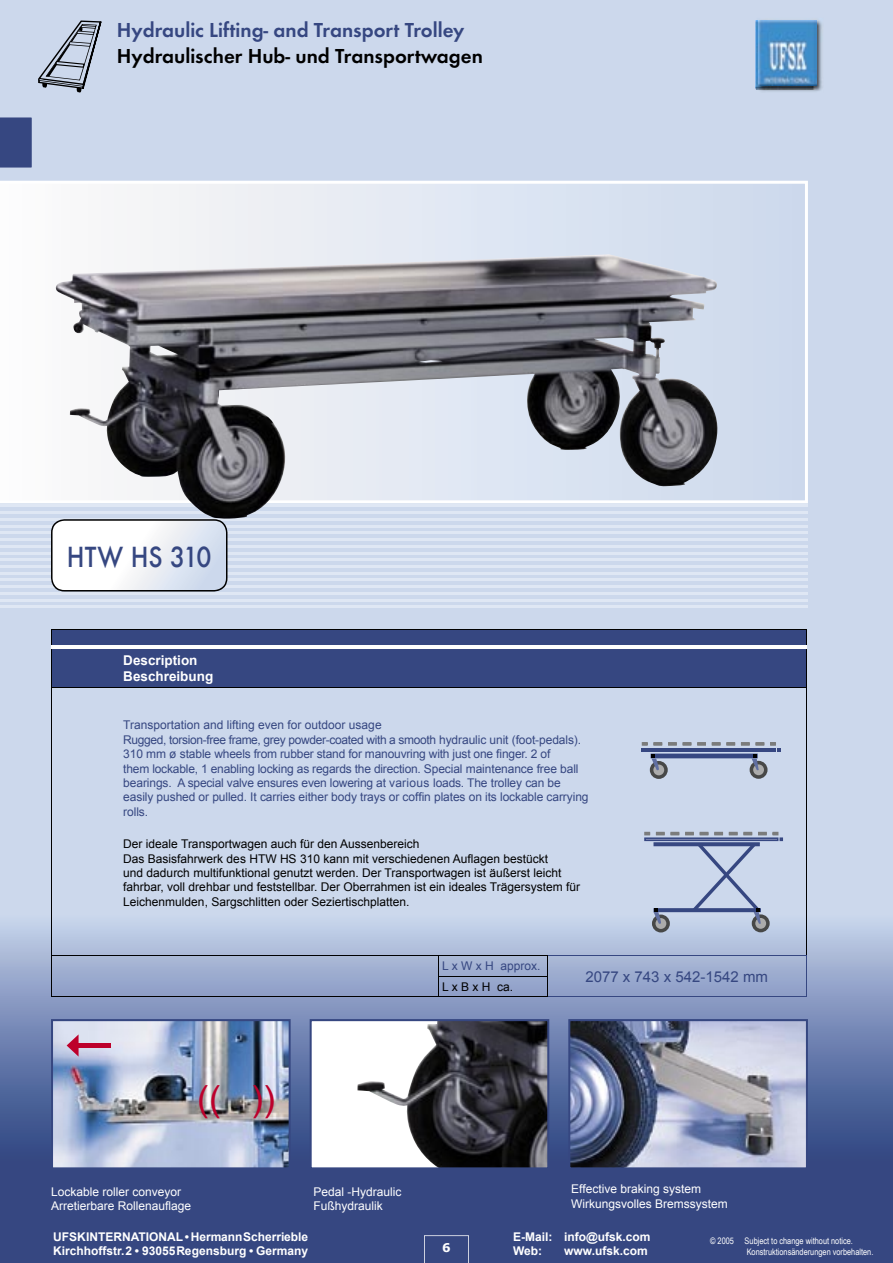
<style>
.page{position:relative;width:893px;height:1263px;background:#fff}
.page>*{position:absolute;margin:0;border:0;box-sizing:border-box;transform-origin:0 0}
.t1{font:36px "Arial";color:#bd002b}
.t2{font:500 27px "Futura";color:#364781;scale:.9 1}
.t3{font:600 21px "Futura T";color:#364781}
.t4{font:600 21px "Futura T";color:#000}
.t5{font:15px "Arial";color:#364781}
.t6{font:700 13.5px/16.2px "Arial";color:#fff}
.t7{font:12px/14.4px "Arial";letter-spacing:-.01em;color:#364781}
.t8{font:12px/14.4px "Arial";color:#000}
.t9{font:12px/14.4px "Arial";color:#fff}
.t10{font:700 12px/14.4px "Arial";color:#fff}
.t11{font:700 12px "Verdana";color:#fff}
.t12{font:9px/10.8px "Arial Narrow";color:#fff}
</style>
<div class="page">
<div style="left:0;top:0;width:893px;height:937px;background:#ccd8ec"></div>
<div style="left:0;top:1158px;width:893px;height:105px;background:#364781"></div>
<div style="left:0;top:916px;width:893px;height:246px;background:linear-gradient(to bottom,#c2cfe9,#28407f)"></div>
<hr style="left:0;top:505px;width:808px;height:2px;background:#dfe7f4">
<hr style="left:0;top:511px;width:808px;height:3px;background:#dfe7f4">
<hr style="left:0;top:518px;width:808px;height:3px;background:#dfe7f4">
<hr style="left:0;top:525px;width:808px;height:2px;background:#dfe7f4">
<hr style="left:0;top:532px;width:808px;height:2px;background:#dfe7f4">
<hr style="left:0;top:538px;width:808px;height:3px;background:#dfe7f4">
<hr style="left:0;top:545px;width:808px;height:3px;background:#dfe7f4">
<hr style="left:0;top:552px;width:808px;height:2px;background:#dfe7f4">
<hr style="left:0;top:559px;width:808px;height:2px;background:#dfe7f4">
<hr style="left:0;top:565px;width:808px;height:3px;background:#dfe7f4">
<hr style="left:0;top:572px;width:808px;height:2px;background:#dfe7f4">
<hr style="left:0;top:579px;width:808px;height:2px;background:#dfe7f4">
<hr style="left:0;top:585px;width:808px;height:3px;background:#dfe7f4">
<hr style="left:0;top:592px;width:808px;height:3px;background:#dfe7f4">
<hr style="left:0;top:599px;width:808px;height:2px;background:#dfe7f4">
<hr style="left:0;top:606px;width:808px;height:2px;background:#dfe7f4">
<img style="left:755px;top:20px;width:2px;height:69px">
<svg style="left:51px;top:519px;width:176px;height:72px"></svg>
<svg style="left:38px;top:20px;width:64px;height:73px"></svg>
<svg style="left:0;top:181px;width:808px;height:322px"></svg>
<hr style="left:51px;top:629px;width:387px;height:1px;background:#000">
<hr style="left:438px;top:629px;width:109px;height:1px;background:#000">
<hr style="left:547px;top:629px;width:260px;height:1px;background:#000">
<div style="left:51px;top:630px;width:756px;height:57px;background:#364781"></div>
<hr style="left:806px;top:647px;width:1px;height:40px;background:#000">
<hr style="left:806px;top:688px;width:1px;height:267px;background:#000">
<hr style="left:51px;top:955px;width:387px;height:1px;background:#000">
<hr style="left:51px;top:996px;width:387px;height:1px;background:#000">
<hr style="left:52px;top:645px;width:386px;height:3px;background:#fff">
<hr style="left:438px;top:645px;width:109px;height:3px;background:#fff">
<hr style="left:547px;top:645px;width:259px;height:3px;background:#fff">
<hr style="left:51px;top:687px;width:387px;height:1px;background:#000">
<hr style="left:51px;top:688px;width:1px;height:267px;background:#000">
<hr style="left:438px;top:687px;width:109px;height:1px;background:#000">
<hr style="left:547px;top:687px;width:260px;height:1px;background:#000">
<svg style="left:51px;top:956px;width:1px;height:40px"></svg>
<hr style="left:438px;top:955px;width:109px;height:1px;background:#000">
<hr style="left:547px;top:955px;width:260px;height:1px;background:#364781">
<svg style="left:806px;top:956px;width:1px;height:40px"></svg>
<hr style="left:547px;top:996px;width:260px;height:1px;background:#364781">
<hr style="left:438px;top:976px;width:109px;height:1px;background:#000">
<svg style="left:438px;top:956px;width:1px;height:40px"></svg>
<svg style="left:547px;top:956px;width:1px;height:40px"></svg>
<hr style="left:438px;top:996px;width:109px;height:1px;background:#000">
<svg style="left:642px;top:742px;width:138px;height:37px"></svg>
<svg style="left:644px;top:832px;width:139px;height:100px"></svg>
<img style="left:56px;top:254px;width:663px;height:265px">
<svg style="left:310px;top:1019px;width:239px;height:149px"></svg>
<svg style="left:568px;top:1019px;width:240px;height:149px;background:#8a91a9"></svg>
<img style="left:51px;top:1019px;width:240px;height:149px">
<img style="left:757px;top:20px;width:65px;height:72px">
<img style="left:757px;top:20px;width:57px;height:69px">
<img style="left:759px;top:20px;width:57px;height:66px">
<svg style="left:424px;top:1235px;width:45px;height:28px"></svg>
<div style="left:0;top:117px;width:32px;height:51px;background:#364781"></div>
<h3 class="t3" style="left:117px;top:18px;width:349px">Hydraulic Lifting- and Transport Trolley</h3>
<h3 class="t4" style="left:117px;top:43px;width:368px">Hydraulischer Hub- und Transportwagen</h3>
<h2 class="t2" style="left:67px;top:539px;width:162px">HTW HS 310</h2>
<p class="t6" style="left:123px;top:652px;width:92px">Description<br>Beschreibung</p>
<p class="t7" style="left:123px;top:718px;width:467px">Transportation and lifting even for outdoor usage<br>Rugged, torsion-free frame, grey powder-coated with a smooth hydraulic unit (foot-pedals).<br>310 mm ø stable wheels from rubber stand for manouvring with just one finger. 2 of<br>them lockable, 1 enabling locking as regards the direction. Special maintenance free ball bearings. A special valve ensures even lowering at various loads. The trolley can be easily pushed or pulled. It carries either body trays or coffin plates on its lockable carrying rolls.</p>
<p class="t8" style="left:123px;top:837px;width:458px">Der ideale Transportwagen auch für den Aussenbereich<br>Das Basisfahrwerk des HTW HS 310 kann mit verschiedenen Auflagen bestückt<br>und dadurch multifunktional genutzt werden. Der Transportwagen ist äußerst leicht fahrbar, voll drehbar und feststellbar. Der Oberrahmen ist ein ideales Trägersystem für Leichenmulden, Sargschlitten oder Seziertischplatten.</p>
<h1 class="t1" style="left:197px;top:1078px;width:79px">(( ))</h1>
<p class="t7" style="left:442px;top:959px;width:100px">L x W x H approx.</p>
<p class="t8" style="left:442px;top:979px;width:72px">L x B x H ca.</p>
<p class="t5" style="left:585px;top:968px;width:184px">2077 x 743 x 542-1542 mm</p>
<p class="t9" style="left:51px;top:1184px;width:142px">Lockable roller conveyor<br>Arretierbare Rollenauflage</p>
<p class="t9" style="left:314px;top:1184px;width:90px">Pedal -Hydraulic<br>Fußhydraulik</p>
<p class="t9" style="left:571px;top:1182px;width:158px">Effective braking system<br>Wirkungsvolles Bremssystem</p>
<p class="t10" style="left:53px;top:1229px;width:257px">UFSK INTERNATIONAL • Hermann Scherrieble<br>Kirchhoffstr. 2 • 93055 Regensburg • Germany</p>
<p class="t11" style="left:442px;top:1240px;width:10px">6</p>
<p class="t10" style="left:513px;top:1229px;width:139px">E-Mail: info@ufsk.com<br>Web:</p>
<p class="t10" style="left:564px;top:1244px;width:85px">www.ufsk.com</p>
<p class="t12" style="left:747px;top:1235px;width:128px;text-indent:-37px">© 2005 Subject to change without notice.<br>Konstruktionsänderungen vorbehalten.</p>
</div>
